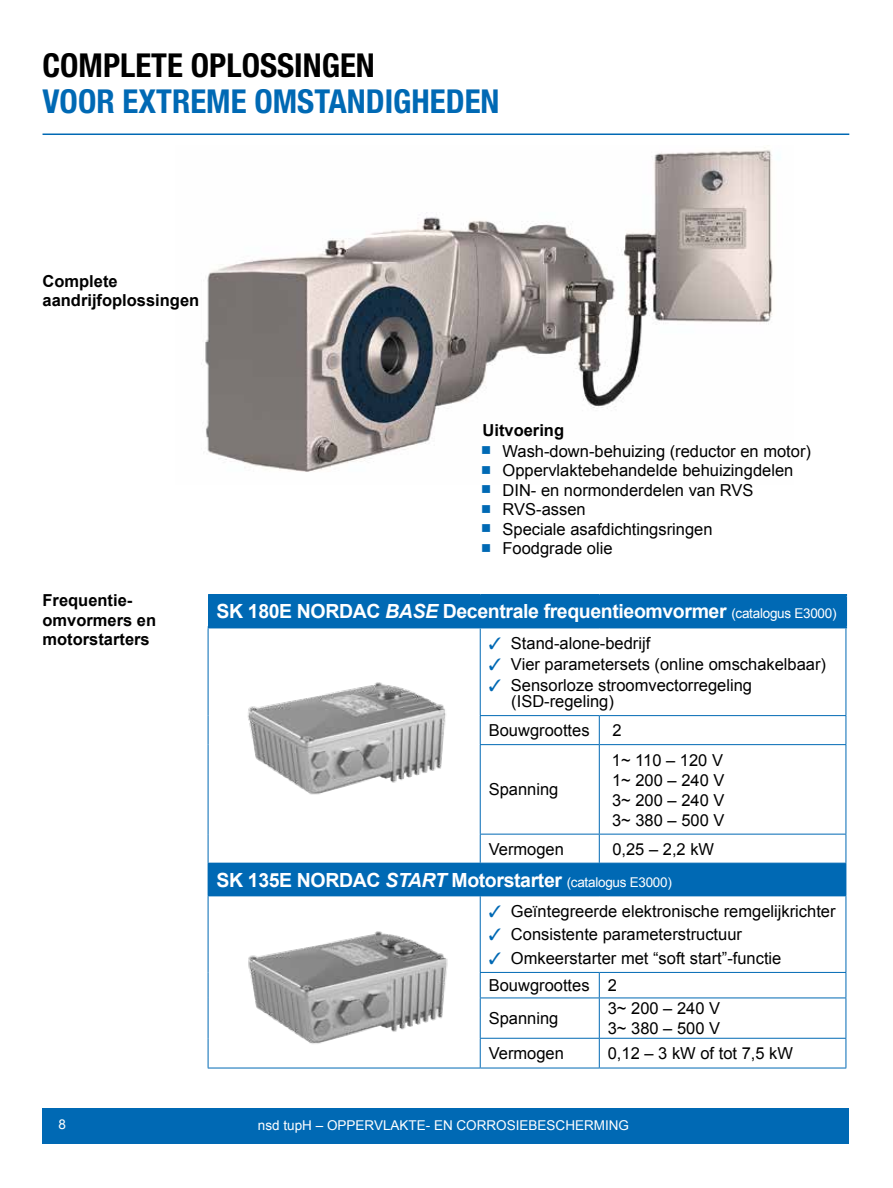
<style>
.page{position:relative;width:893px;height:1188px;background:#fff}
.page>*{position:absolute;margin:0;border:0;box-sizing:border-box;transform-origin:0 0}
.t1{font:700 condensed 33px "Helvetica Neue";color:#0069b4}
.t2{font:700 condensed 33px "Helvetica Neue";color:#000}
.t3{font:700 19.5px "Arial";letter-spacing:-.02em;color:#fff}
.t4{font:16.5px/19.8px "Arial";color:#000}
.t5{font:700 16.5px/19.5px "Arial";color:#000}
.t6{font:13.5px "Arial";color:#fff}
.s1{color:#0069b4}
.s2{font-style:italic}
.s3{font-weight:400;font-size:13.5px}
</style>
<div class="page">
<div style="left:43px;top:1108px;width:806px;height:36px;background:#0069b4"></div>
<hr style="left:43px;top:134px;width:806px;height:1px;background:#0069b4">
<img style="left:201px;top:147px;width:572px;height:325px">
<img style="left:247px;top:682px;width:199px;height:113px">
<img style="left:248px;top:931px;width:200px;height:113px">
<div style="left:208px;top:864px;width:638px;height:32px;background:#0069b4"></div>
<hr style="left:845px;top:896px;width:1px;height:76px;background:#0069b4">
<hr style="left:208px;top:1068px;width:272px;height:1px;background:#0069b4">
<hr style="left:480px;top:896px;width:1px;height:76px;background:#0069b4">
<svg style="left:480px;top:973px;width:1px;height:25px"></svg>
<svg style="left:845px;top:973px;width:1px;height:25px"></svg>
<hr style="left:480px;top:998px;width:1px;height:40px;background:#0069b4">
<hr style="left:845px;top:998px;width:1px;height:40px;background:#0069b4">
<svg style="left:480px;top:1039px;width:1px;height:29px"></svg>
<svg style="left:845px;top:1039px;width:1px;height:29px"></svg>
<hr style="left:480px;top:1068px;width:119px;height:1px;background:#0069b4">
<hr style="left:599px;top:1068px;width:247px;height:1px;background:#0069b4">
<hr style="left:208px;top:896px;width:272px;height:1px;background:#0069b4">
<hr style="left:480px;top:896px;width:119px;height:1px;background:#0069b4">
<hr style="left:599px;top:896px;width:247px;height:1px;background:#0069b4">
<hr style="left:208px;top:896px;width:1px;height:76px;background:#0069b4">
<svg style="left:208px;top:972px;width:1px;height:26px"></svg>
<hr style="left:208px;top:998px;width:1px;height:40px;background:#0069b4">
<hr style="left:208px;top:1038px;width:1px;height:30px;background:#0069b4">
<hr style="left:480px;top:972px;width:119px;height:1px;background:#0069b4">
<svg style="left:599px;top:973px;width:1px;height:25px"></svg>
<hr style="left:599px;top:972px;width:247px;height:1px;background:#0069b4">
<hr style="left:480px;top:998px;width:119px;height:1px;background:#0069b4">
<hr style="left:599px;top:998px;width:247px;height:1px;background:#0069b4">
<hr style="left:599px;top:998px;width:1px;height:40px;background:#0069b4">
<hr style="left:480px;top:1038px;width:119px;height:1px;background:#0069b4">
<svg style="left:599px;top:1039px;width:1px;height:29px"></svg>
<hr style="left:599px;top:1038px;width:247px;height:1px;background:#0069b4">
<div style="left:208px;top:595px;width:638px;height:32px;background:#0069b4"></div>
<svg style="left:481px;top:716px;width:364px;height:147px"></svg>
<hr style="left:845px;top:596px;width:2px;height:30px;background:#0069b4">
<hr style="left:845px;top:628px;width:1px;height:87px;background:#0069b4">
<hr style="left:208px;top:863px;width:272px;height:1px;background:#0069b4">
<hr style="left:208px;top:594px;width:272px;height:2px;background:#0069b4">
<hr style="left:480px;top:594px;width:119px;height:2px;background:#0069b4">
<hr style="left:599px;top:594px;width:248px;height:2px;background:#0069b4">
<hr style="left:208px;top:626px;width:272px;height:2px;background:#0069b4">
<hr style="left:480px;top:626px;width:119px;height:2px;background:#0069b4">
<hr style="left:599px;top:626px;width:248px;height:2px;background:#0069b4">
<hr style="left:208px;top:628px;width:1px;height:88px;background:#0069b4">
<svg style="left:208px;top:716px;width:1px;height:29px"></svg>
<hr style="left:208px;top:745px;width:1px;height:89px;background:#0069b4">
<svg style="left:208px;top:834px;width:1px;height:29px"></svg>
<hr style="left:480px;top:628px;width:1px;height:87px;background:#0069b4">
<svg style="left:480px;top:716px;width:1px;height:28px"></svg>
<hr style="left:480px;top:745px;width:1px;height:89px;background:#0069b4">
<hr style="left:480px;top:715px;width:119px;height:1px;background:#0069b4">
<hr style="left:599px;top:715px;width:247px;height:1px;background:#0069b4">
<svg style="left:599px;top:716px;width:1px;height:28px"></svg>
<svg style="left:845px;top:716px;width:1px;height:28px"></svg>
<hr style="left:599px;top:745px;width:1px;height:89px;background:#0069b4">
<hr style="left:845px;top:745px;width:1px;height:89px;background:#0069b4">
<hr style="left:480px;top:744px;width:119px;height:1px;background:#0069b4">
<hr style="left:599px;top:744px;width:247px;height:1px;background:#0069b4">
<svg style="left:480px;top:835px;width:1px;height:28px"></svg>
<hr style="left:480px;top:834px;width:119px;height:1px;background:#0069b4">
<hr style="left:480px;top:863px;width:119px;height:1px;background:#0069b4">
<svg style="left:599px;top:835px;width:1px;height:28px"></svg>
<hr style="left:599px;top:834px;width:247px;height:1px;background:#0069b4">
<svg style="left:845px;top:835px;width:1px;height:28px"></svg>
<hr style="left:599px;top:863px;width:247px;height:1px;background:#0069b4">
<h1 class="t2" style="left:43px;top:46px;width:334px">COMPLETE OPLOSSINGEN</h1>
<h1 class="t1" style="left:43px;top:82px;width:458px">VOOR EXTREME OMSTANDIGHEDEN</h1>
<p class="t5" style="left:43px;top:272px;width:158px">Complete aandrijfoplossingen</p>
<p class="t5" style="left:43px;top:591px;width:115px">Frequentie&shy;omvormers en motorstarters</p>
<p class="t5" style="left:482px;top:421px;width:83px">Uitvoering</p>
<p class="t4" style="left:481px;top:441px;width:331px"><span class="s1">■</span> Wash-down-behuizing (reductor en motor)</p>
<p class="t4" style="left:481px;top:461px;width:314px"><span class="s1">■</span> Oppervlaktebehandelde behuizingdelen</p>
<p class="t4" style="left:481px;top:480px;width:274px"><span class="s1">■</span> DIN- en normonderdelen van RVS</p>
<p class="t4" style="left:481px;top:500px;width:106px"><span class="s1">■</span> RVS-assen</p>
<p class="t4" style="left:481px;top:519px;width:233px"><span class="s1">■</span> Speciale asafdichtingsringen</p>
<p class="t4" style="left:481px;top:539px;width:133px"><span class="s1">■</span> Foodgrade olie</p>
<p class="t3" style="left:217px;top:599px;width:621px">SK 180E NORDAC <span class="s2">BASE</span> Decentrale frequentieomvormer <span class="s3">(catalogus E3000)</span></p>
<p class="t4" style="left:489px;top:634px;width:163px"><span class="s1">✓</span> Stand-alone-bedrijf</p>
<p class="t4" style="left:489px;top:654px;width:339px"><span class="s1">✓</span> Vier parametersets (online omschakelbaar)</p>
<p class="t4" style="left:511px;top:677px;width:242px;line-height:16.5px;text-indent:-23px"><span class="s1">✓</span> Sensorloze stroomvectorregeling (ISD-regeling)</p>
<p class="t4" style="left:489px;top:721px;width:102px">Bouwgroottes</p>
<p class="t4" style="left:612px;top:721px;width:11px">2</p>
<p class="t4" style="left:489px;top:780px;width:71px">Spanning</p>
<p class="t4" style="left:612px;top:751px;width:114px;text-align:justify">1~ 110 – 120 V 1~ 200 – 240 V 3~ 200 – 240 V 3~ 380 – 500 V</p>
<p class="t4" style="left:489px;top:839px;width:77px">Vermogen</p>
<p class="t4" style="left:612px;top:839px;width:103px">0,25 – 2,2 kW</p>
<p class="t3" style="left:217px;top:867px;width:457px">SK 135E NORDAC <span class="s2">START</span> Motorstarter <span class="s3">(catalogus E3000)</span></p>
<p class="t4" style="left:489px;top:901px;width:348px"><span class="s1">✓</span> Geïntegreerde elektronische remgelijkrichter</p>
<p class="t4" style="left:489px;top:925px;width:255px"><span class="s1">✓</span> Consistente parameterstructuur</p>
<p class="t4" style="left:489px;top:945px;width:294px;line-height:27.3px"><span class="s1">✓</span> Omkeerstarter met “soft start”-functie<br>Bouwgroottes 2</p>
<p class="t4" style="left:489px;top:1009px;width:71px">Spanning</p>
<p class="t4" style="left:608px;top:999px;width:114px">3~ 200 – 240 V<br>3~ 380 – 500 V</p>
<p class="t4" style="left:489px;top:1044px;width:77px">Vermogen</p>
<p class="t4" style="left:608px;top:1044px;width:187px">0,12 – 3 kW of tot 7,5 kW</p>
<p class="t6" style="left:58px;top:1116px;width:9px">8</p>
<p class="t6" style="left:258px;top:1116px;width:373px">nsd tupH – OPPERVLAKTE- EN CORROSIEBESCHERMING</p>
</div>
